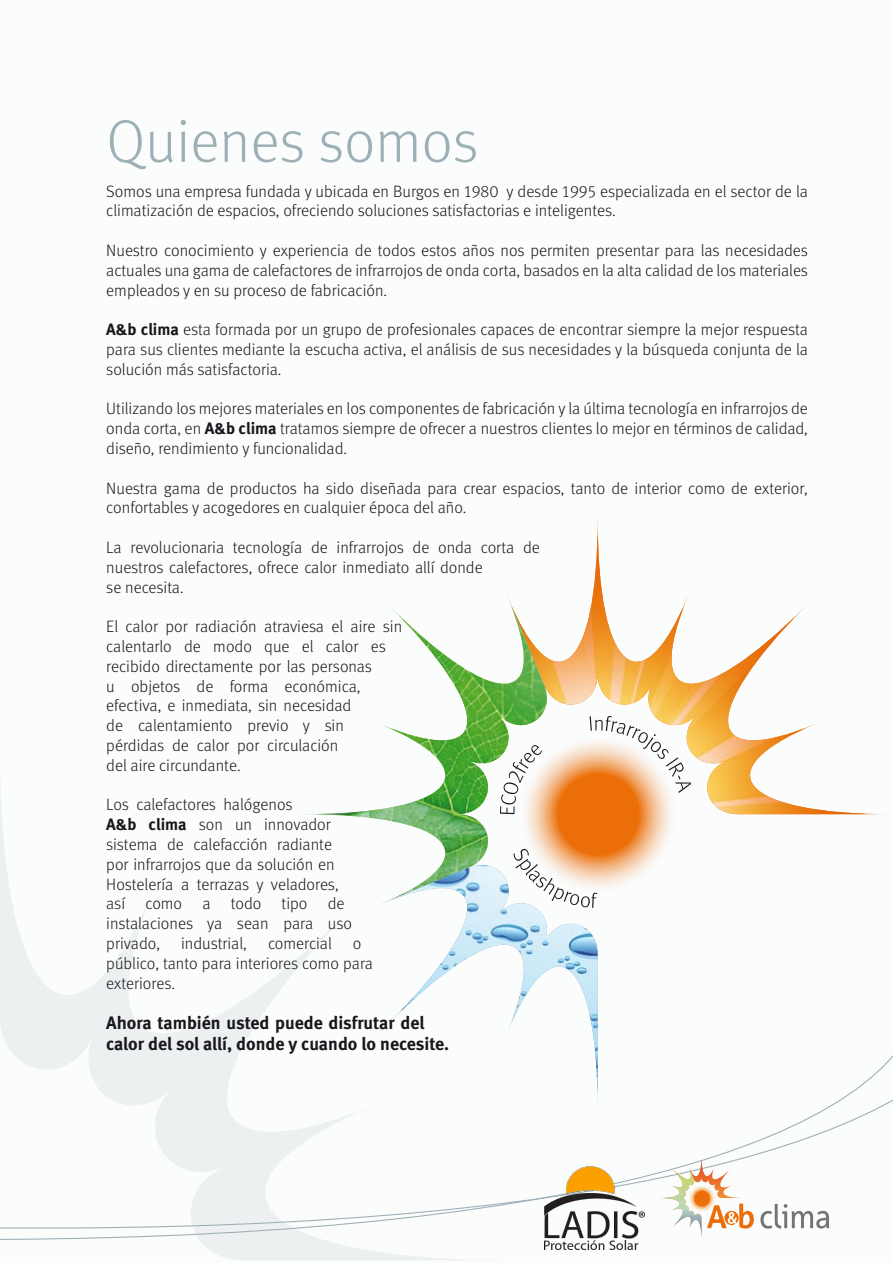
<style>
.page{position:relative;width:893px;height:1263px;background:#fbfcfc}
.page>*{position:absolute;margin:0;border:0;box-sizing:border-box;transform-origin:0 0}
.t1{font:60px "Meta Light LF";color:#9cb0b6}
.t2{font:700 18px/20.5px "Meta";color:#1a171c}
.t3{font:16.5px/19.8px "Meta Light LF";color:#1a171c}
.s1{font-family:"Meta";font-weight:700}
</style>
<div class="page">
<svg style="left:0;top:789px;width:339px;height:178px"></svg>
<svg style="left:0;top:967px;width:893px;height:293px"></svg>
<svg style="left:519px;top:735px;width:157px;height:157px;background:#f0a364"></svg>
<img style="left:557px;top:521px;width:308px;height:293px">
<img style="left:302px;top:598px;width:255px;height:306px">
<img style="left:379px;top:858px;width:219px;height:251px">
<svg style="left:500px;top:745px;width:42px;height:69px"></svg>
<svg style="left:590px;top:716px;width:101px;height:77px"></svg>
<svg style="left:513px;top:848px;width:84px;height:60px"></svg>
<svg style="left:659px;top:1155px;width:95px;height:85px"></svg>
<svg style="left:760px;top:1204px;width:69px;height:24px"></svg>
<img style="left:545px;top:1165px;width:99px;height:85px">
<h1 class="t1" style="left:106px;top:107px;width:374px">Quienes somos</h1>
<p class="t3" style="left:106px;top:181px;width:703px">Somos una empresa fundada y ubicada en Burgos en 1980 y desde 1995 especializada en el sector de la climatización de espacios, ofreciendo soluciones satisfactorias e inteligentes.</p>
<p class="t3" style="left:106px;top:240px;width:703px;text-align:justify">Nuestro conocimiento y experiencia de todos estos años nos permiten presentar para las necesidades actuales una gama de calefactores de infrarrojos de onda corta, basados en la alta calidad de los materiales empleados y en su proceso de fabricación.</p>
<p class="t3" style="left:106px;top:319px;width:703px;text-align:justify"><span class="s1">A&amp;b clima</span> esta formada por un grupo de profesionales capaces de encontrar siempre la mejor respuesta para sus clientes mediante la escucha activa, el análisis de sus necesidades y la búsqueda conjunta de la solución más satisfactoria.</p>
<p class="t3" style="left:106px;top:399px;width:703px;text-align:justify">Utilizando los mejores materiales en los componentes de fabricación y la última tecnología en infrarrojos de onda corta, en <span class="s1">A&amp;b clima</span> tratamos siempre de ofrecer a nuestros clientes lo mejor en términos de calidad, diseño, rendimiento y funcionalidad.</p>
<p class="t3" style="left:106px;top:478px;width:703px">Nuestra gama de productos ha sido diseñada para crear espacios, tanto de interior como de exterior, confortables y acogedores en cualquier época del año.</p>
<p class="t3" style="left:106px;top:537px;width:435px">La revolucionaria tecnología de infrarrojos de onda corta de nuestros calefactores, ofrece calor inmediato allí donde<br>se necesita.</p>
<p class="t3" style="left:106px;top:616px;width:297px">El calor por radiación atraviesa el aire sin calentarlo de modo que el calor es recibido directamente por las personas<br>u objetos de forma económica, efectiva, e inmediata, sin necesidad<br>de calentamiento previo y sin pérdidas de calor por circulación<br>del aire circundante.</p>
<p class="t3" style="left:106px;top:795px;width:247px">Los calefactores halógenos<br><span class="s1">A&amp;b clima</span> son un innovador sistema de calefacción radiante por infrarrojos que da solución en<br>Hostelería a terrazas y veladores, así como a todo tipo de instalaciones ya sean para uso privado,</p>
<p class="t3" style="left:181px;top:933px;width:67px">industrial,</p>
<p class="t3" style="left:268px;top:933px;width:65px">comercial</p>
<p class="t3" style="left:106px;top:933px;width:268px;text-indent:247px">o público, tanto para interiores como para exteriores.</p>
<p class="t2" style="left:106px;top:1012px;width:344px">Ahora también usted puede disfrutar del calor del sol allí, donde y cuando lo necesite.</p>
</div>
